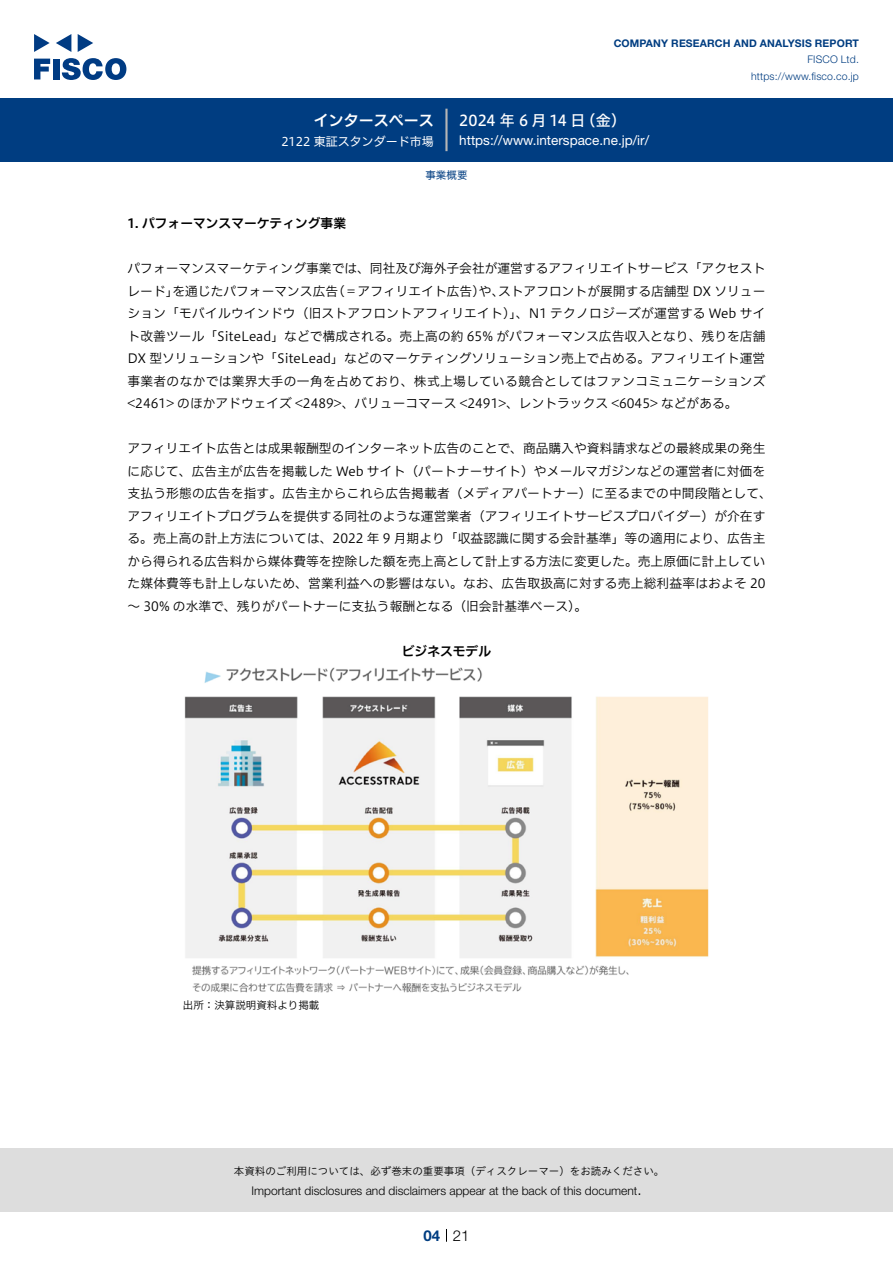
<style>
.page{position:relative;width:893px;height:1263px;background:#fff}
.page>*{position:absolute;margin:0;border:0;box-sizing:border-box;transform-origin:0 0}
.t1{font:15px "Hiragino UD Sans F Std N W5";color:#fff}
.t2{font:15px "Hiragino UD Sans F Std N W6";color:#fff}
.t3{font:300 15px "Helvetica Neue LT Std";color:#000}
.t4{font:700 15px "Helvetica Neue LT Std";color:#003d81}
.t5{font:13.5px "Helvetica Neue LT Std";color:#fff}
.t6{font:12.75px/22.5px "Hiragino UD Sans F Std N W3";color:#000}
.t7{font:12.75px "Hiragino UD Sans F Std N W6";color:#000}
.t8{font:300 12px "Helvetica Neue LT Std";color:#000}
.t9{font:12px "Hiragino UD Sans F Std N W4";color:#fff}
.t10{font:10.5px "Hiragino UD Sans Std W3";color:#000}
.t11{font:700 10.5px "Helvetica Neue LT Std";letter-spacing:.015em;color:#003d81}
.t12{font:300 10.5px/16.5px "Helvetica Neue LT Std";letter-spacing:.015em;color:#003d81;text-align:right}
.t13{font:10.5px "Hiragino UD Sans F Std N W3";color:#000}
.t14{font:10.5px "Hiragino UD Sans F Std N W4";color:#003d81}
</style>
<div class="page">
<div style="left:0;top:1148px;width:893px;height:64px;background:#ddd"></div>
<svg style="left:34px;top:59px;width:16px;height:20px"></svg>
<div style="left:53px;top:59px;width:6px;height:20px;background:#003b83"></div>
<svg style="left:62px;top:58px;width:64px;height:22px"></svg>
<svg style="left:34px;top:34px;width:16px;height:18px"></svg>
<svg style="left:78px;top:34px;width:15px;height:18px"></svg>
<svg style="left:56px;top:34px;width:15px;height:18px"></svg>
<div style="left:0;top:98px;width:893px;height:64px;background:#003d81"></div>
<hr style="left:445px;top:109px;width:3px;height:42px;background:#b5b5b6">
<svg style="left:446px;top:1229px;width:1px;height:13px"></svg>
<img style="left:184px;top:667px;width:525px;height:326px">
<p class="t2" style="left:314px;top:109px;width:121px">インタースペース</p>
<p class="t9" style="left:281px;top:132px;width:154px">2122 東証スタンダード市場</p>
<p class="t11" style="left:614px;top:37px;width:247px">COMPANY RESEARCH AND ANALYSIS REPORT</p>
<p class="t12" style="left:751px;top:51px;width:109px">FISCO Ltd. https://www.fisco.co j p.</p>
<p class="t1" style="left:581px;top:109px;width:47px">（金(</p>
<p class="t1" style="left:459px;top:109px;width:128px">2024 年 6 月 14 日</p>
<p class="t5" style="left:459px;top:132px;width:191px">https://www.interspace. n e j p. /i r/</p>
<p class="t14" style="left:425px;top:167px;width:43px">事業概要</p>
<p class="t7" style="left:128px;top:214px;width:220px">1. パフォーマンスマーケティング事業</p>
<p class="t6" style="left:128px;top:256px;width:639px;text-align:right">パフォーマンスマーケティング事業では、同社及び海外子会社が運営するアフィリエイトサービス「アクセストストアフロントが展開する店舗型 DX ソリュー</p>
<p class="t6" style="left:332px;top:279px;width:174px">（＝アフィリエイト広告や）、</p>
<p class="t6" style="left:172px;top:279px;width:167px">を通じたパフォーマンス広告</p>
<p class="t6" style="left:128px;top:279px;width:639px">レード」<br>ション「モバイルウインドウ（旧ストアフロントアフィリエイト）」、N1 テクノロジーズが運営する Web サイト改善ツール「SiteLead」などで構成される。売上高の約 65% がパフォーマンス広告収入となり、残りを店舗DX 型ソリューションや「SiteLead」などのマーケティングソリューション売上で占める。アフィリエイト運営事業者のなかでは業界大手の一角を占めており、株式上場している競合としてはファンコミュニケーションズ&lt;2461&gt; のほかアドウェイズ &lt;2489&gt;、バリューコマース &lt;2491&gt;、レントラックス &lt;6045&gt; などがある。</p>
<p class="t6" style="left:128px;top:436px;width:646px">アフィリエイト広告とは成果報酬型のインターネット広告のことで、商品購入や資料請求などの最終成果の発生に応じて、広告主が広告を掲載した Web サイト（パートナーサイト）やメールマガジンなどの運営者に対価を支払う形態の広告を指す。広告主からこれら広告掲載者（メディアパートナー）に至るまでの中間段階として、アフィリエイトプログラムを提供する同社のような運営業者（アフィリエイトサービスプロバイダー）が介在する。売上高の計上方法については、2022 年 9 月期より「収益認識に関する会計基準」等の適用により、広告主から得られる広告料から媒体費等を控除した額を売上高として計上する方法に変更した。売上原価に計上していた媒体費等も計上しないため、営業利益への影響はない。なお、広告取扱高に対する売上総利益率はおよそ 20～ 30% の水準で、残りがパートナーに支払う報酬となる（旧会計基準ベース。(</p>
<p class="t7" style="left:402px;top:641px;width:91px">ビジネスモデル</p>
<p class="t13" style="left:183px;top:997px;width:138px">出所：決算説明資料より掲載</p>
<p class="t10" style="left:234px;top:1163px;width:432px">本資料のご利用については、必ず巻末の重要事項（ディスクレーマー）をお読みください。</p>
<p class="t3" style="left:637px;top:1180px;width:6px">.</p>
<p class="t8" style="left:251px;top:1183px;width:387px">Important disclosures and disclaimers appear at the back of this document</p>
<p class="t4" style="left:423px;top:1226px;width:18px">04</p>
<p class="t3" style="left:453px;top:1226px;width:18px">21</p>
</div>
